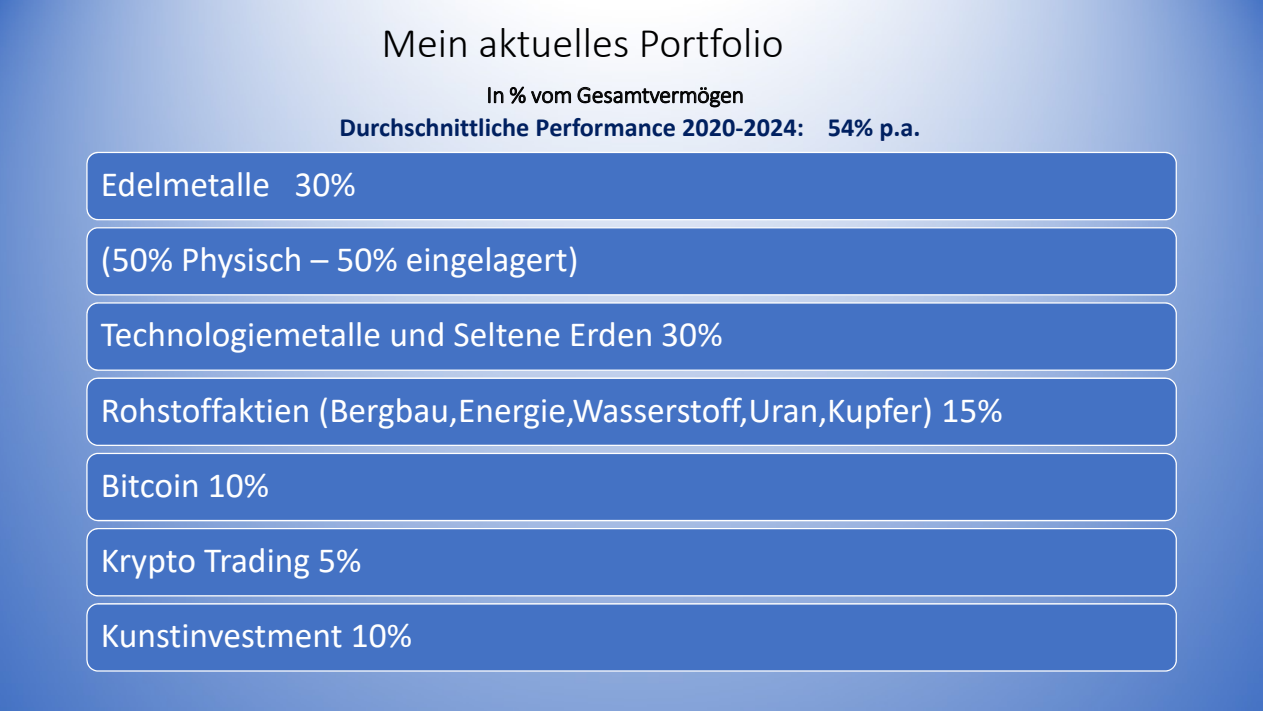
<style>
.page{position:relative;width:1263px;height:711px;background:#fff}
.page>*{position:absolute;margin:0;border:0;box-sizing:border-box;transform-origin:0 0}
.t1{font:300 42.15px "Calibri";color:#000}
.t2{font:35.4px/75.2px "Calibri";color:#fff}
.t3{font:700 26.25px "Calibri";color:#002060}
.t4{font:300 23.7px "Calibri";letter-spacing:-.01em;color:#000}
</style>
<div class="page">
<img style="left:0;top:0;width:1263px;height:710px">
<div style="left:86px;top:152px;width:1091px;height:68px;background:#4472c4"></div>
<div style="left:86px;top:227px;width:1091px;height:68px;background:#4472c4"></div>
<div style="left:86px;top:302px;width:1091px;height:68px;background:#4472c4"></div>
<div style="left:86px;top:377px;width:1091px;height:68px;background:#4472c4"></div>
<svg style="left:86px;top:452px;width:1091px;height:69px;fill:#4472c4"></svg>
<div style="left:86px;top:527px;width:1091px;height:69px;background:#4472c4"></div>
<div style="left:86px;top:602px;width:1091px;height:69px;background:#4472c4"></div>
<p class="t1" style="left:381px;top:17px;width:404px">Mein aktuelles Portfolio</p>
<p class="t4" style="left:486px;top:80px;width:259px">In % vom Gesamtvermögen</p>
<p class="t3" style="left:340px;top:109px;width:582px">Durchschnittliche Performance 2020-2024: 54% p.a.</p>
<p class="t2" style="left:101px;top:146px;width:903px">Edelmetalle 30%<br>(50% Physisch – 50% eingelagert)<br>Technologiemetalle und Seltene Erden 30%<br>Rohstoffaktien (Bergbau,Energie,Wasserstoff,Uran,Kupfer) 15%<br>Bitcoin 10%<br>Krypto Trading 5%<br>Kunstinvestment 10%</p>
</div>
